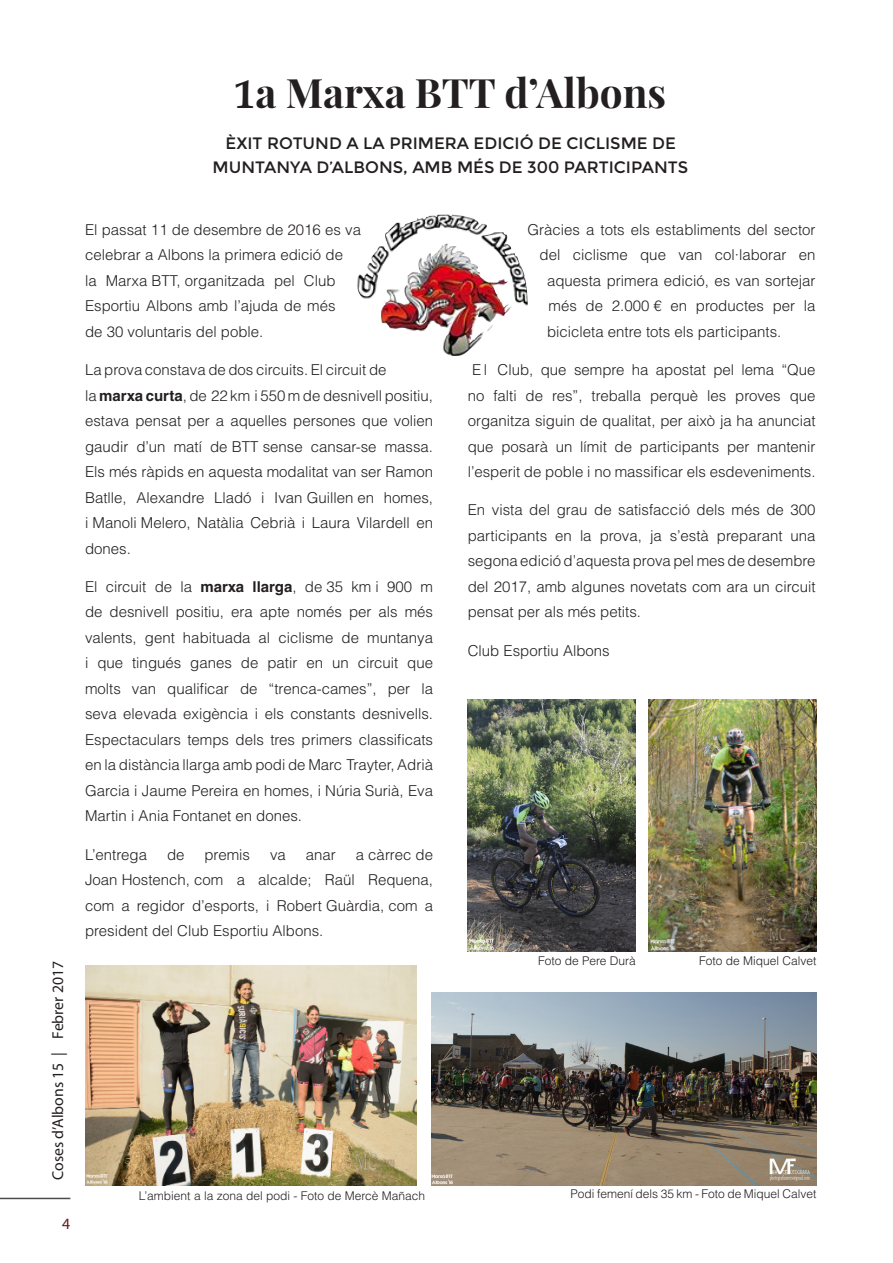
<style>
.page{position:relative;width:893px;height:1263px;background:#fff}
.page>*{position:absolute;margin:0;border:0;box-sizing:border-box;transform-origin:0 0}
.Títols{font:700 40.5px "Playfair Display";color:#231f20}
.Entrades{font:16.5px "Montserrat";color:#231f20}
.t1{font:15.75px "Myriad Pro";color:#231f20}
.t2{font:15.75px "Myriad Pro";color:#65191a}
.Cos_bàsic{font:300 15px/25.5px "Helvetica LT Std";color:#231f20;text-align:justify}
.Peus_de_foto{font:300 12px "Helvetica LT Std";color:#231f20}
.s1{font-family:"Book Antiqua"}
.s2{font-weight:700}
</style>
<div class="page">
<hr style="left:0;top:1198px;width:70px;height:1px;background:#4b4c4d">
<img style="left:379px;top:215px;width:149px;height:141px">
<img style="left:468px;top:699px;width:168px;height:253px">
<img style="left:432px;top:993px;width:384px;height:193px">
<img style="left:85px;top:965px;width:332px;height:221px">
<img style="left:648px;top:699px;width:168px;height:253px">
<p class="Títols" style="left:235px;top:67px;width:432px"><span class="s1">1</span>a Marxa BTT d’Albons</p>
<p class="Entrades" style="left:226px;top:133px;width:452px">ÈXIT ROTUND A LA PRIMERA EDICIÓ DE CICLISME DE</p>
<p class="Entrades" style="left:212px;top:157px;width:477px">MUNTANYA D’ALBONS, AMB MÉS DE 300 PARTICIPANTS</p>
<p class="t1" style="left:48px;top:1180px;width:221px;rotate:-90deg">Coses d’Albons 15 | Febrer 2017</p>
<p class="t2" style="left:62px;top:1214px;width:10px">4</p>
<p class="Cos_bàsic" style="left:85px;top:217px;width:278px;text-align:left">El passat 11 de desembre de 2016 es va celebrar a Albons la primera edició de<br>la Marxa BTT, organitzada pel Club Esportiu Albons amb l’ajuda de més<br>de 30 voluntaris del poble.</p>
<p class="Cos_bàsic" style="left:85px;top:357px;width:350px;text-align:left">La prova constava de dos circuits. El circuit de<br>la <span class="s2">marxa curta</span>, de 22 km i 550 m de desnivell positiu, estava pensat per a aquelles persones que volien gaudir d’un matí de BTT sense cansar-se massa.<br>Els més ràpids en aquesta modalitat van ser Ramon Batlle, Alexandre Lladó i Ivan Guillen en homes, i Manoli Melero, Natàlia Cebrià i Laura Vilardell en dones.</p>
<p class="Cos_bàsic" style="left:85px;top:574px;width:350px">El circuit de la <span class="s2">marxa llarga</span>, de 35 km i 900 m de desnivell positiu, era apte només per als més valents, gent habituada al ciclisme de muntanya i que tingués ganes de patir en un circuit que molts van qualificar de “trenca-cames”, per la seva elevada exigència i els constants desnivells.<br>Espectaculars temps dels tres primers classificats en la distància llarga amb podi de Marc Trayter, Adrià Garcia i Jaume Pereira en homes, i Núria Surià, Eva Martin i Ania Fontanet en dones.</p>
<p class="Cos_bàsic" style="left:85px;top:841px;width:63px">L’entrega</p>
<p class="Cos_bàsic" style="left:167px;top:841px;width:19px">de</p>
<p class="Cos_bàsic" style="left:204px;top:841px;width:47px">premis</p>
<p class="Cos_bàsic" style="left:270px;top:841px;width:17px">va</p>
<p class="Cos_bàsic" style="left:306px;top:841px;width:32px">anar</p>
<p class="Cos_bàsic" style="left:85px;top:841px;width:350px;text-indent:271px">a càrrec de Joan Hostench, com a alcalde; Raül Requena, com a regidor d’esports, i Robert Guàrdia, com a president del Club Esportiu Albons.</p>
<p class="Cos_bàsic" style="left:528px;top:217px;width:290px">Gràcies a tots els establiments del sector</p>
<p class="Cos_bàsic" style="left:540px;top:242px;width:278px">del ciclisme que van col·laborar en</p>
<p class="Cos_bàsic" style="left:547px;top:268px;width:270px">aquesta primera edició, es van sortejar</p>
<p class="Cos_bàsic" style="left:549px;top:293px;width:269px">més de 2.000 € en productes per la</p>
<p class="Cos_bàsic" style="left:547px;top:319px;width:236px">bicicleta entre tots els participants.</p>
<p class="Cos_bàsic" style="left:468px;top:357px;width:349px">E l Club, que sempre ha apostat pel lema “Que no falti de res”, treballa perquè les proves que organitza siguin de qualitat, per això ja ha anunciat que posarà un límit de participants per mantenir l’esperit de poble i no massificar els esdeveniments.</p>
<p class="Cos_bàsic" style="left:468px;top:497px;width:349px">En vista del grau de satisfacció dels més de 300 participants en la prova, ja s’està preparant una segona edició d’aquesta prova pel mes de desembre del 2017, amb algunes novetats com ara un circuit pensat per als més petits.</p>
<p class="Cos_bàsic" style="left:468px;top:637px;width:143px">Club Esportiu Albons</p>
<p class="Peus_de_foto" style="left:538px;top:953px;width:99px">Foto de Pere Durà</p>
<p class="Peus_de_foto" style="left:699px;top:953px;width:119px">Foto de Miquel Calvet</p>
<p class="Peus_de_foto" style="left:139px;top:1188px;width:288px">L’ambient a la zona del podi - Foto de Mercè Mañach</p>
<p class="Peus_de_foto" style="left:571px;top:1187px;width:247px">Podi femení dels 35 km - Foto de Miquel Calvet</p>
</div>
